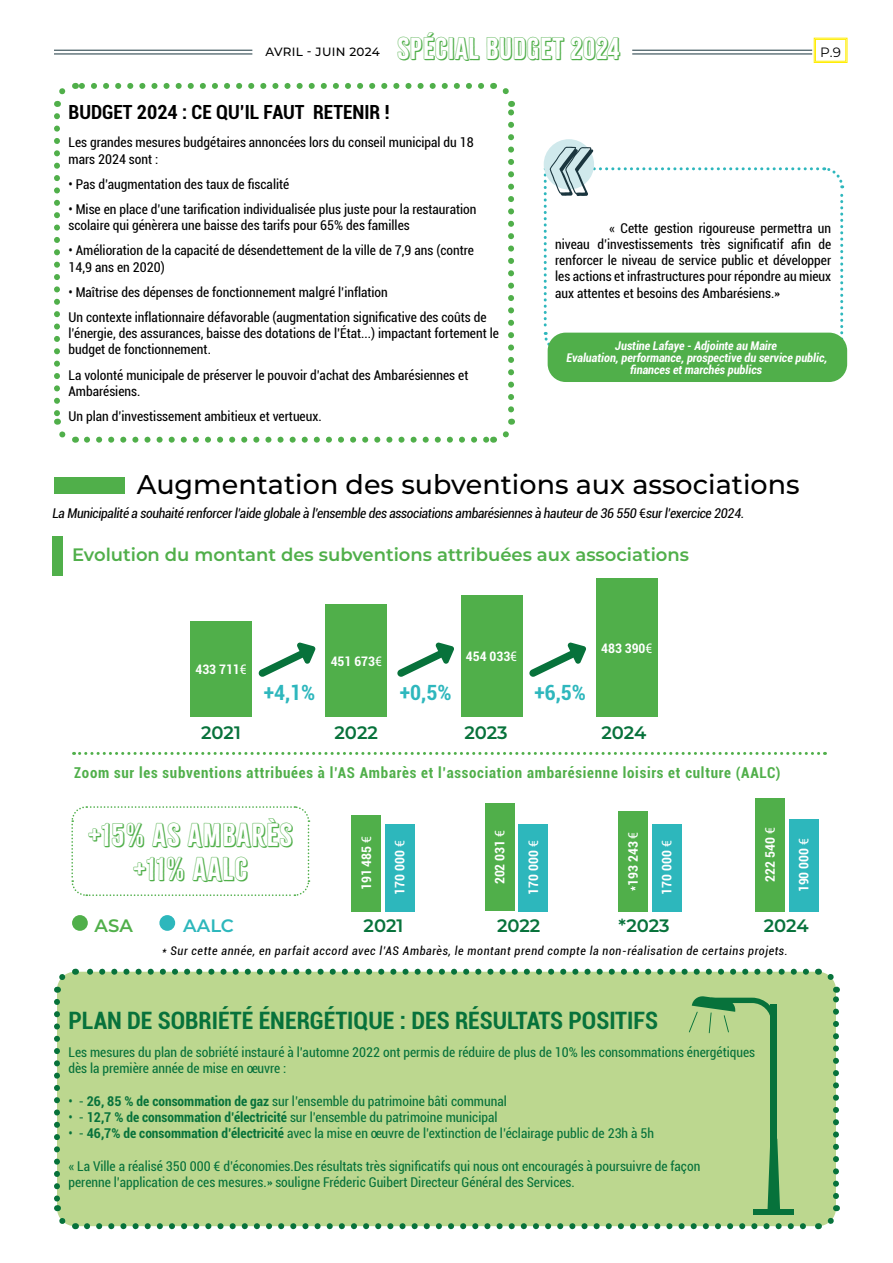
<style>
.page{position:relative;width:893px;height:1263px;background:#fff}
.page>*{position:absolute;margin:0;border:0;box-sizing:border-box;transform-origin:0 0}
.t1{font:italic 72.9px "Citrus Gothic Shadow";color:#1a353e}
.t2{font:28.35px/34px "Citrus Gothic Shadow";letter-spacing:.05em;color:#50af4a;text-align:center}
.t3{font:500 27px "Montserrat";color:#000}
.t4{font:27px "Citrus Gothic Shadow";letter-spacing:.025em;color:#50af4a}
.t5{font:700 condensed 24px "Roboto";color:#07723b}
.t6{font:700 condensed 21px "Roboto";color:#2eb7bd}
.t7{font:700 condensed 19.5px "Roboto";color:#000}
.t8{font:600 18px "Montserrat";color:#50af4a}
.t9{font:600 18px "Montserrat";letter-spacing:-.005em;color:#07723b}
.t10{font:600 18px "Montserrat";color:#2db7bc}
.t11{font:700 condensed 15px "Roboto";letter-spacing:.05em;color:#50af4a}
.t12{font:condensed 13.5px/16.2px "Roboto";color:#000}
.t13{font:condensed 13.5px/16.2px "Roboto";color:#07723b}
.t14{font:italic condensed 13.5px "Roboto";letter-spacing:-.02em;color:#000}
.t15{font:13.5px "Montserrat";color:#000}
.t16{font:700 condensed 13.05px "Roboto";color:#fff}
.t17{font:italic 700 condensed 12px/12px "Roboto";color:#fff;text-align:center}
.t18{font:italic condensed 12px "Roboto";letter-spacing:.05em;color:#000}
.t19{font:500 12px "Montserrat";letter-spacing:.025em;color:#000}
.s1{font-style:normal;font-stretch:normal;font-size:13.05px}
.s2{font-weight:400;font-stretch:normal}
.s3{font-weight:700}
.s4{font-stretch:normal;font-size:13.05px}
</style>
<div class="page">
<svg style="left:814px;top:38px;width:33px;height:25px"></svg>
<div style="left:815px;top:39px;width:31px;height:22px;border:1px solid #ffed00"></div>
<hr style="left:54px;top:50px;width:198px;height:1px;background:#1a353e">
<hr style="left:54px;top:54px;width:198px;height:1px;background:#1a353e">
<hr style="left:632px;top:50px;width:180px;height:1px;background:#1a353e">
<hr style="left:632px;top:54px;width:180px;height:1px;background:#1a353e">
<div style="left:54px;top:477px;width:71px;height:17px;background:#50af4a"></div>
<svg style="left:87px;top:437px;width:400px;height:6px"></svg>
<svg style="left:54px;top:116px;width:22px;height:327px"></svg>
<svg style="left:493px;top:419px;width:22px;height:24px"></svg>
<svg style="left:492px;top:82px;width:22px;height:327px"></svg>
<svg style="left:54px;top:83px;width:427px;height:24px"></svg>
<div style="left:54px;top:968px;width:786px;height:262px;background:#bcd78f"></div>
<div style="left:754px;top:1209px;width:40px;height:6px;background:#07723b"></div>
<svg style="left:543px;top:167px;width:302px;height:188px"></svg>
<div style="left:548px;top:333px;width:299px;height:49px;background:#50af4a;border-radius:18px"></div>
<div style="left:544px;top:139px;width:50px;height:51px;background:#d0e9ec;border-radius:50%"></div>
<div style="left:52px;top:536px;width:11px;height:40px;background:#50af4a"></div>
<div style="left:190px;top:621px;width:62px;height:96px;background:#50af4a"></div>
<div style="left:352px;top:815px;width:29px;height:96px;background:#50af4a"></div>
<div style="left:618px;top:811px;width:29px;height:100px;background:#50af4a"></div>
<div style="left:485px;top:803px;width:29px;height:108px;background:#50af4a"></div>
<div style="left:755px;top:798px;width:29px;height:113px;background:#50af4a"></div>
<div style="left:385px;top:824px;width:29px;height:87px;background:#2db7bc"></div>
<div style="left:652px;top:824px;width:29px;height:87px;background:#2db7bc"></div>
<div style="left:519px;top:824px;width:29px;height:87px;background:#2db7bc"></div>
<div style="left:789px;top:819px;width:29px;height:92px;background:#2db7bc"></div>
<div style="left:326px;top:605px;width:61px;height:112px;background:#50af4a"></div>
<div style="left:461px;top:595px;width:61px;height:122px;background:#50af4a"></div>
<div style="left:596px;top:578px;width:62px;height:139px;background:#50af4a"></div>
<svg style="left:258px;top:642px;width:58px;height:35px"></svg>
<svg style="left:397px;top:642px;width:57px;height:35px"></svg>
<svg style="left:529px;top:642px;width:57px;height:35px"></svg>
<svg style="left:74px;top:752px;width:751px;height:3px"></svg>
<div style="left:72px;top:915px;width:16px;height:16px;background:#50af4a;border-radius:50%"></div>
<div style="left:159px;top:915px;width:16px;height:16px;background:#2db7bc;border-radius:50%"></div>
<svg style="left:71px;top:806px;width:239px;height:90px"></svg>
<p class="t19" style="left:266px;top:44px;width:116px">AVRIL - JUIN 2024</p>
<h3 class="t4" style="left:397px;top:31px;width:224px">SPÉCIAL BUDGET 2024</h3>
<p class="t15" style="left:820px;top:43px;width:23px">P.9</p>
<h3 class="t7" style="left:69px;top:99px;width:323px">BUDGET 2024 : CE QU’IL FAUT RETENIR !</h3>
<p class="t12" style="left:69px;top:134px;width:407px">Les grandes mesures budgétaires annoncées lors du conseil municipal du 18 mars 2024 sont :</p>
<p class="t12" style="left:69px;top:175px;width:222px">• Pas d’augmentation des taux de fiscalité</p>
<p class="t12" style="left:69px;top:201px;width:409px">• Mise en place d’une tarification individualisée plus juste pour la restauration scolaire qui génèrera une baisse des tarifs pour 65% des familles</p>
<p class="t12" style="left:69px;top:242px;width:407px">• Amélioration de la capacité de désendettement de la ville de 7,9 ans (contre<br>14,9 ans en 2020)</p>
<p class="t12" style="left:69px;top:279px;width:420px;line-height:25.2px">• Maîtrise des dépenses de fonctionnement malgré l’inflation<br>Un contexte inflationnaire défavorable (augmentation significative des coûts de</p>
<p class="t12" style="left:69px;top:325px;width:432px">l’énergie, des assurances, baisse des dotations de l’État...) impactant fortement le budget de fonctionnement.</p>
<p class="t12" style="left:69px;top:366px;width:401px">La volonté municipale de préserver le pouvoir d’achat des Ambarésiennes et<br>Ambarésiens.</p>
<p class="t12" style="left:69px;top:408px;width:255px">Un plan d’investissement ambitieux et vertueux.</p>
<h1 class="t1" style="left:546px;top:122px;width:44px">«</h1>
<p class="t12" style="left:555px;top:219px;width:278px;text-align:justify;text-indent:54px">« Cette gestion rigoureuse permettra un niveau d’investissements très significatif afin de renforcer le niveau de service public et développer les actions et infrastructures pour répondre au mieux aux attentes et besoins des Ambarésiens.»</p>
<p class="t17" style="left:566px;top:339px;width:262px">Justine Lafaye - Adjointe au Maire<br>Evaluation, performance, prospective du service public, finances et marchés publics</p>
<h3 class="t3" style="left:137px;top:466px;width:664px">Augmentation des subventions aux associations</h3>
<p class="t14" style="left:52px;top:504px;width:693px">La Municipalité a souhaité renforcer l’aide globale à l’ensemble des associations ambarésiennes à hauteur de 36 550 <span class="s1">€</span>sur l’exercice 2024.</p>
<h3 class="t8" style="left:72px;top:542px;width:619px">Evolution du montant des subventions attribuées aux associations</h3>
<p class="t16" style="left:196px;top:660px;width:53px">433 711<span class="s2">€</span></p>
<p class="t16" style="left:331px;top:652px;width:53px">451 673<span class="s2">€</span></p>
<p class="t16" style="left:466px;top:647px;width:53px">454 033<span class="s2">€</span></p>
<h3 class="t6" style="left:264px;top:678px;width:53px">+4,1%</h3>
<h3 class="t6" style="left:400px;top:678px;width:53px">+0,5%</h3>
<h3 class="t6" style="left:534px;top:678px;width:53px">+6,5%</h3>
<p class="t16" style="left:601px;top:639px;width:53px">483 390<span class="s2">€</span></p>
<h3 class="t9" style="left:201px;top:720px;width:41px">2021</h3>
<h3 class="t9" style="left:335px;top:720px;width:45px">2022</h3>
<h3 class="t9" style="left:464px;top:720px;width:45px">2023</h3>
<h3 class="t9" style="left:601px;top:720px;width:46px">2024</h3>
<p class="t11" style="left:74px;top:762px;width:708px">Zoom sur les subventions attribuées à l’AS Ambarès et l’association ambarésienne loisirs et culture (AALC)</p>
<h2 class="t2" style="left:88px;top:819px;width:206px">+15% AS AMBARÈS +11% AALC</h2>
<p class="t16" style="left:491px;top:884px;width:56px;rotate:-90deg">202 031 <span class="s2">€</span></p>
<p class="t16" style="left:761px;top:881px;width:56px;rotate:-90deg">222 540 <span class="s2">€</span></p>
<p class="t16" style="left:357px;top:890px;width:56px;rotate:-90deg">191 485 <span class="s2">€</span></p>
<p class="t16" style="left:624px;top:891px;width:61px;rotate:-90deg">*193 243 <span class="s2">€</span></p>
<p class="t16" style="left:524px;top:894px;width:56px;rotate:-90deg">170 000 <span class="s2">€</span></p>
<p class="t16" style="left:795px;top:892px;width:56px;rotate:-90deg">190 000 <span class="s2">€</span></p>
<p class="t16" style="left:391px;top:894px;width:56px;rotate:-90deg">170 000 <span class="s2">€</span></p>
<p class="t16" style="left:658px;top:894px;width:56px;rotate:-90deg">170 000 <span class="s2">€</span></p>
<h3 class="t8" style="left:95px;top:912px;width:40px">ASA</h3>
<h3 class="t10" style="left:183px;top:912px;width:52px">AALC</h3>
<h3 class="t9" style="left:364px;top:913px;width:41px">2021</h3>
<h3 class="t9" style="left:497px;top:913px;width:45px">2022</h3>
<h3 class="t9" style="left:618px;top:912px;width:53px">*2023</h3>
<h3 class="t9" style="left:764px;top:913px;width:46px">2024</h3>
<p class="t18" style="left:162px;top:942px;width:627px">* Sur cette année, en parfait accord avec l’AS Ambarès, le montant prend compte la non-réalisation de certains projets.</p>
<h3 class="t5" style="left:69px;top:1004px;width:591px">PLAN DE SOBRIÉTÉ ÉNERGÉTIQUE : DES RÉSULTATS POSITIFS</h3>
<p class="t13" style="left:69px;top:1044px;width:688px">Les mesures du plan de sobriété instauré à l’automne 2022 ont permis de réduire de plus de 10% les consommations énergétiques dès la première année de mise en œuvre :</p>
<p class="t13" style="left:69px;top:1092px;width:440px">• - <span class="s3">26, 85 % de consommation de gaz</span> sur l’ensemble du patrimoine bâti communal</p>
<p class="t13" style="left:68px;top:1109px;width:430px">• - <span class="s3">12,7 % de consommation d’électricité</span> sur l’ensemble du patrimoine municipal</p>
<p class="t13" style="left:68px;top:1125px;width:587px">• - <span class="s3">46,7% de consommation d’électricité</span> avec la mise en œuvre de l’extinction de l’éclairage public de 23h à 5h</p>
<p class="t13" style="left:68px;top:1157px;width:633px">« La Ville a réalisé 350 000 <span class="s4">€</span> d’économies.Des résultats très significatifs qui nous ont encouragés à poursuivre de façon perenne l’application de ces mesures.» souligne Fréderic Guibert Directeur Général des Services.</p>
</div>
